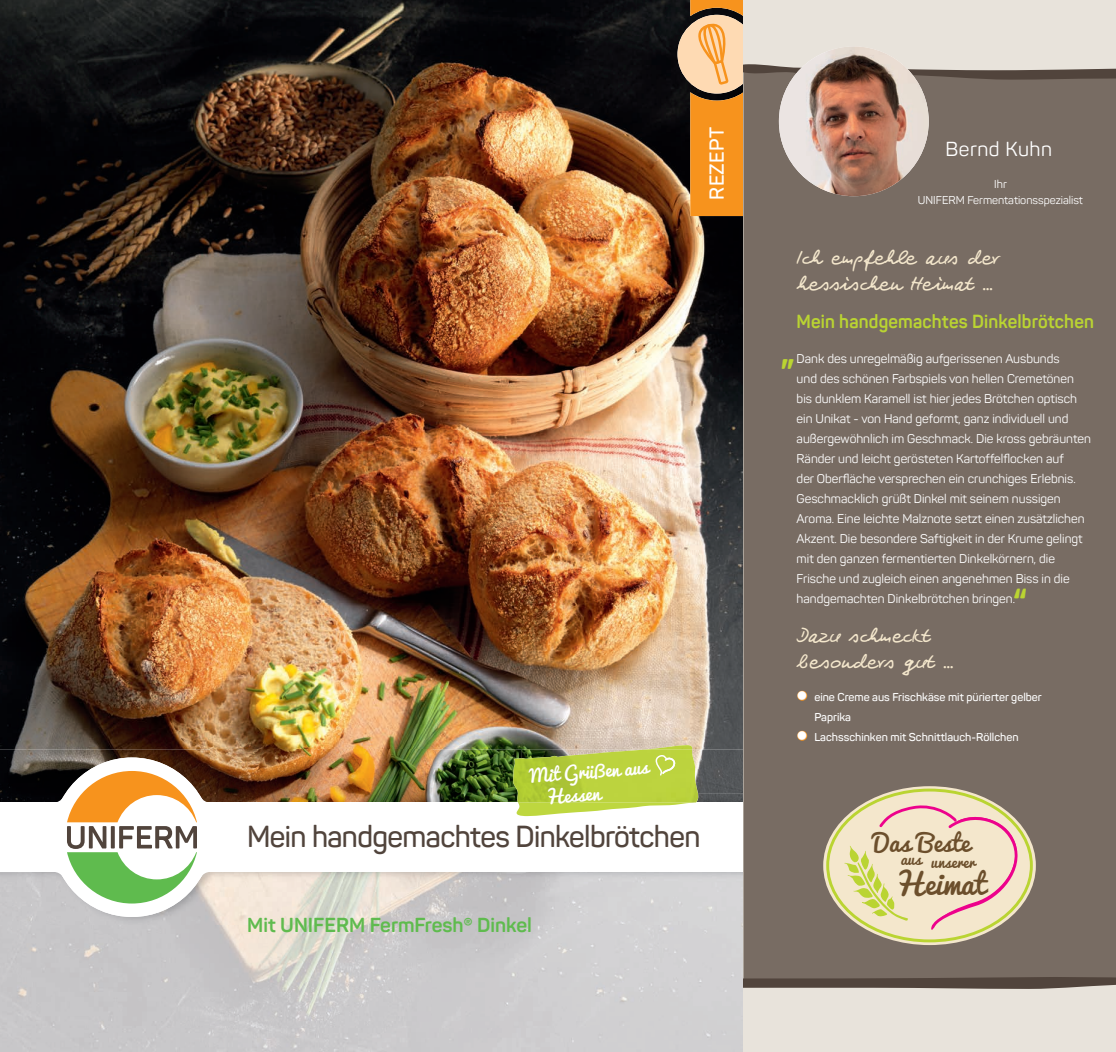
<style>
.page{position:relative;width:1116px;height:1052px;background:#fff}
.page>*{position:absolute;margin:0;border:0;box-sizing:border-box;transform-origin:0 0}
.t1{font:700 40px "Panton";color:#bad432}
.t2{font:600 30px "Panton";letter-spacing:-.02em;color:#51443c}
.t3{font:28.75px "Pacifico";color:#6c4f2c}
.t4{font:23.88px "Pacifico";color:#6c4f2c}
.t5{font:20px/26px "Clay Handwriting Pro";letter-spacing:.03em;color:#f4e7cc}
.t6{font:700 20px "Panton";color:#5fbb4e}
.t7{font:20px "Panton";letter-spacing:.03em;color:#fff}
.t8{font:600 20px "Panton";letter-spacing:.01em;color:#fff}
.t9{font:700 18.75px "Panton";letter-spacing:.01em;color:#bad432;scale:.95 1}
.t10{font:17.75px/22.5px "Pacifico";color:#fff}
.t11{font:15px "Pacifico";color:#6c4f2c}
.t12{font:12.5px/20px "Panton";color:#fff}
.t13{font:600 11.25px/20px "Panton";color:#fff}
.t14{font:11.25px/15.8px "Panton";color:#fff;text-align:center}
</style>
<div class="page">
<img style="left:0;top:0;width:743px;height:750px">
<div style="left:677px;top:15px;width:79px;height:79px;background:#fedab3;border-radius:50%"></div>
<img style="left:0;top:925px;width:743px;height:127px">
<img style="left:0;top:750px;width:210px;height:52px">
<img style="left:210px;top:750px;width:303px;height:52px">
<div style="left:699px;top:750px;width:44px;height:43px;background:#545759"></div>
<img style="left:699px;top:793px;width:44px;height:9px">
<div style="left:0;top:872px;width:33px;height:53px;background:#c8c7c9"></div>
<img style="left:33px;top:872px;width:710px;height:53px">
<div style="left:52px;top:757px;width:160px;height:160px;background:#fff;border-radius:50%"></div>
<svg style="left:43px;top:771px;width:182px;height:132px"></svg>
<div style="left:743px;top:0;width:373px;height:1052px;background:#e8e3db"></div>
<div style="left:743px;top:216px;width:373px;height:750px;background:#786c63"></div>
<svg style="left:743px;top:966px;width:373px;height:23px"></svg>
<svg style="left:796px;top:690px;width:12px;height:11px"></svg>
<svg style="left:796px;top:730px;width:12px;height:11px"></svg>
<img style="left:643px;top:745px;width:49px;height:5px">
<img style="left:513px;top:750px;width:186px;height:52px">
<svg style="left:516px;top:802px;width:176px;height:14px"></svg>
<svg style="left:651px;top:754px;width:26px;height:22px"></svg>
<svg style="left:823px;top:786px;width:213px;height:159px"></svg>
<svg style="left:827px;top:790px;width:204px;height:151px;fill:#f4e7cc"></svg>
<svg style="left:844px;top:803px;width:182px;height:128px"></svg>
<svg style="left:690px;top:0;width:426px;height:216px"></svg>
<h3 class="t8" style="left:704px;top:199px;width:74px;rotate:-90deg">REZEPT</h3>
<h3 class="t10" style="left:543px;top:763px;width:106px;text-indent:-14px;rotate:-4deg">Mit Grüßen aus<br>Hessen</h3>
<h2 class="t2" style="left:247px;top:817px;width:455px">Mein handgemachtes Dinkelbrötchen</h2>
<h3 class="t6" style="left:247px;top:912px;width:286px">Mit UNIFERM FermFresh® Dinkel</h3>
<h3 class="t7" style="left:945px;top:136px;width:108px">Bernd Kuhn</h3>
<p class="t14" style="left:918px;top:176px;width:167px">Ihr<br>UNIFERM Fermentationsspezialist</p>
<h3 class="t5" style="left:796px;top:245px;width:203px">Ich empfehle aus der hessischen Heimat …</h3>
<h3 class="t9" style="left:796px;top:309px;width:314px">Mein handgemachtes Dinkelbrötchen</h3>
<h1 class="t1" style="left:780px;top:325px;width:16px">„</h1>
<p class="t12" style="left:796px;top:348px;width:296px">Dank des unregelmäßig aufgerissenen Ausbunds<br>und des schönen Farbspiels von hellen Cremetönen bis dunklem Karamell ist hier jedes Brötchen optisch ein Unikat - von Hand geformt, ganz individuell und außergewöhnlich im Geschmack. Die kross gebräunten Ränder und leicht gerösteten Kartoffelflocken auf<br>der Oberfläche versprechen ein crunchiges Erlebnis.<br>Geschmacklich grüßt Dinkel mit seinem nussigen Aroma. Eine leichte Malznote setzt einen zusätzlichen Akzent. Die besondere Saftigkeit in der Krume gelingt mit den ganzen fermentierten Dinkelkörnern, die Frische und zugleich einen angenehmen Biss in die handgemachten Dinkelbrötchen bringen.</p>
<h1 class="t1" style="left:1013px;top:577px;width:16px">“</h1>
<h3 class="t5" style="left:796px;top:623px;width:159px">Dazu schmeckt besonders gut …</h3>
<p class="t13" style="left:814px;top:686px;width:229px;text-indent:-18px">● eine Creme aus Frischkäse mit pürierter gelber<br>Paprika</p>
<p class="t13" style="left:796px;top:726px;width:223px">● Lachsschinken mit Schnittlauch-Röllchen</p>
<h3 class="t4" style="left:873px;top:821px;width:98px">Das Beste</h3>
<h3 class="t3" style="left:894px;top:858px;width:92px">Heimat</h3>
<p class="t11" style="left:901px;top:849px;width:76px">aus unserer</p>
</div>
